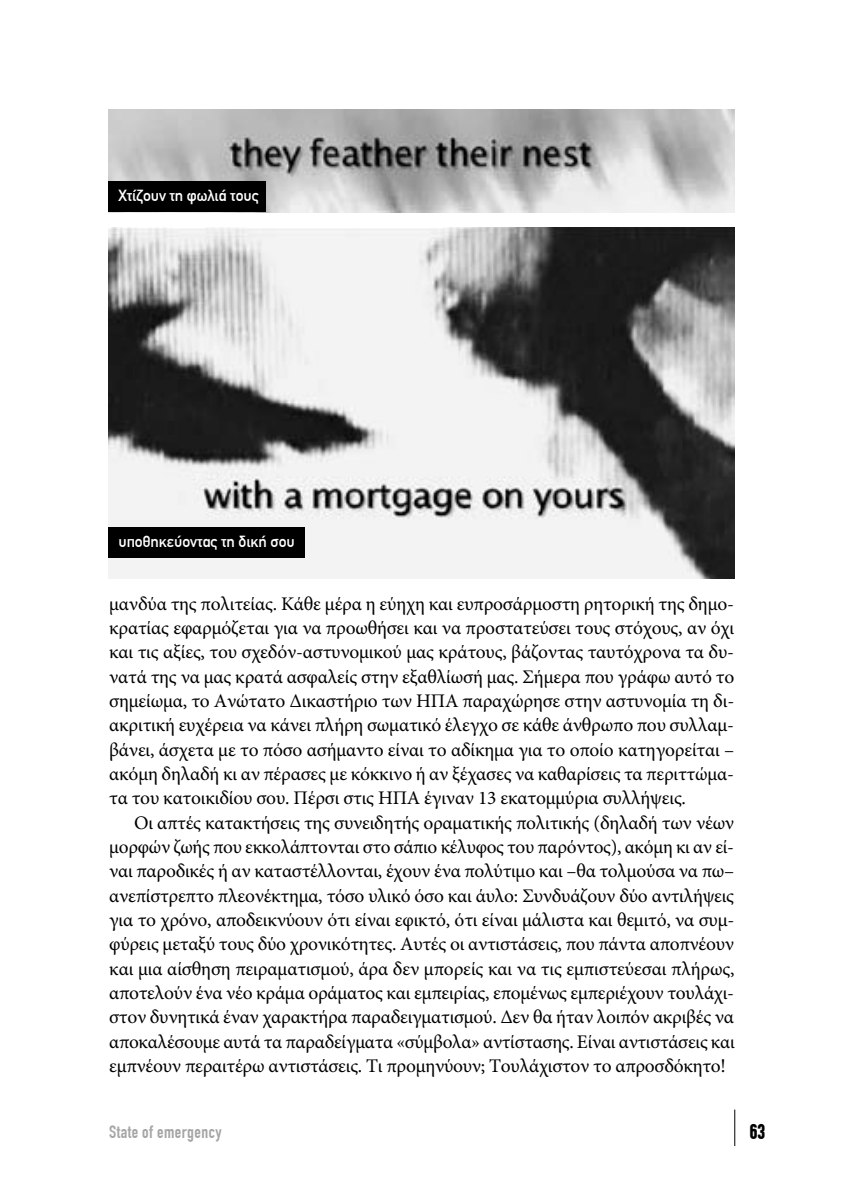
<style>
.page{position:relative;width:844px;height:1191px;background:#fff}
.page>*{position:absolute;margin:0;border:0;box-sizing:border-box;transform-origin:0 0}
.t1{font:700 condensed 21px "CF Din";color:#000}
.t2{font:19.25px/24.3px "Minion Pro";letter-spacing:-.01em;color:#000;text-align:justify}
.t3{font:condensed 17.5px "CF Din";letter-spacing:.025em;color:#a5a5a5}
.t4{font:15.75px "CF Din";letter-spacing:-.005em;color:#fff}
</style>
<div class="page">
<hr style="left:734px;top:1109px;width:1px;height:37px;background:#000">
<img style="left:108px;top:227px;width:626px;height:351px">
<img style="left:108px;top:109px;width:625px;height:103px">
<div style="left:108px;top:181px;width:158px;height:31px;background:#000"></div>
<div style="left:108px;top:527px;width:197px;height:31px;background:#000"></div>
<p class="t4" style="left:118px;top:187px;width:142px">Χτίζουν τη φωλιά τους</p>
<p class="t4" style="left:118px;top:533px;width:178px">υποθηκεύοντας τη δική σου</p>
<p class="t2" style="left:109px;top:591px;width:626px">μανδύα της πολιτείας. Κάθε μέρα η εύηχη και ευπροσάρμοστη ρητορική της δημο&shy;κρατίας εφαρμόζεται για να προωθήσει και να προστατεύσει τους στόχους, αν όχι και τις αξίες, του σχεδόν-αστυνομικού μας κράτους, βάζοντας ταυτόχρονα τα δυ&shy;νατά της να μας κρατά ασφαλείς στην εξαθλίωσή μας. Σήμερα που γράφω αυτό το σημείωμα, το Ανώτατο Δικαστήριο των ΗΠΑ παραχώρησε στην αστυνομία τη δι&shy;ακριτική ευχέρεια να κάνει πλήρη σωματικό έλεγχο σε κάθε άνθρωπο που συλλαμ&shy;βάνει, άσχετα με το πόσο ασήμαντο είναι το αδίκημα για το οποίο κατηγορείται – ακόμη δηλαδή κι αν πέρασες με κόκκινο ή αν ξέχασες να καθαρίσεις τα περιττώμα&shy;τα του κατοικιδίου σου. Πέρσι στις ΗΠΑ έγιναν 13 εκατομμύρια συλλήψεις.</p>
<p class="t2" style="left:109px;top:810px;width:627px;text-indent:25px">Οι απτές κατακτήσεις της συνειδητής οραματικής πολιτικής (δηλαδή των νέων μορφών ζωής που εκκολάπτονται στο σάπιο κέλυφος του παρόντος), ακόμη κι αν εί&shy;ναι παροδικές ή αν καταστέλλονται, έχουν ένα πολύτιμο και –θα τολμούσα να πω– ανεπίστρεπτο πλεονέκτημα, τόσο υλικό όσο και άυλο: Συνδυάζουν δύο αντιλήψεις για το χρόνο, αποδεικνύουν ότι είναι εφικτό, ότι είναι μάλιστα και θεμιτό, να συμ&shy;φύρεις μεταξύ τους δύο χρονικότητες. Αυτές οι αντιστάσεις, που πάντα αποπνέουν και μια αίσθηση πειραματισμού, άρα δεν μπορείς και να τις εμπιστεύεσαι πλήρως, αποτελούν ένα νέο κράμα οράματος και εμπειρίας, επομένως εμπεριέχουν τουλάχι&shy;στον δυνητικά έναν χαρακτήρα παραδειγματισμού. Δεν θα ήταν λοιπόν ακριβές να αποκαλέσουμε αυτά τα παραδείγματα «σύμβολα» αντίστασης. Είναι αντιστάσεις και εμπνέουν περαιτέρω αντιστάσεις. Τι προμηνύουν; Τουλάχιστον το απροσδόκητο!</p>
<p class="t3" style="left:109px;top:1122px;width:114px">State of emergency</p>
<p class="t1" style="left:749px;top:1120px;width:17px">63</p>
</div>
